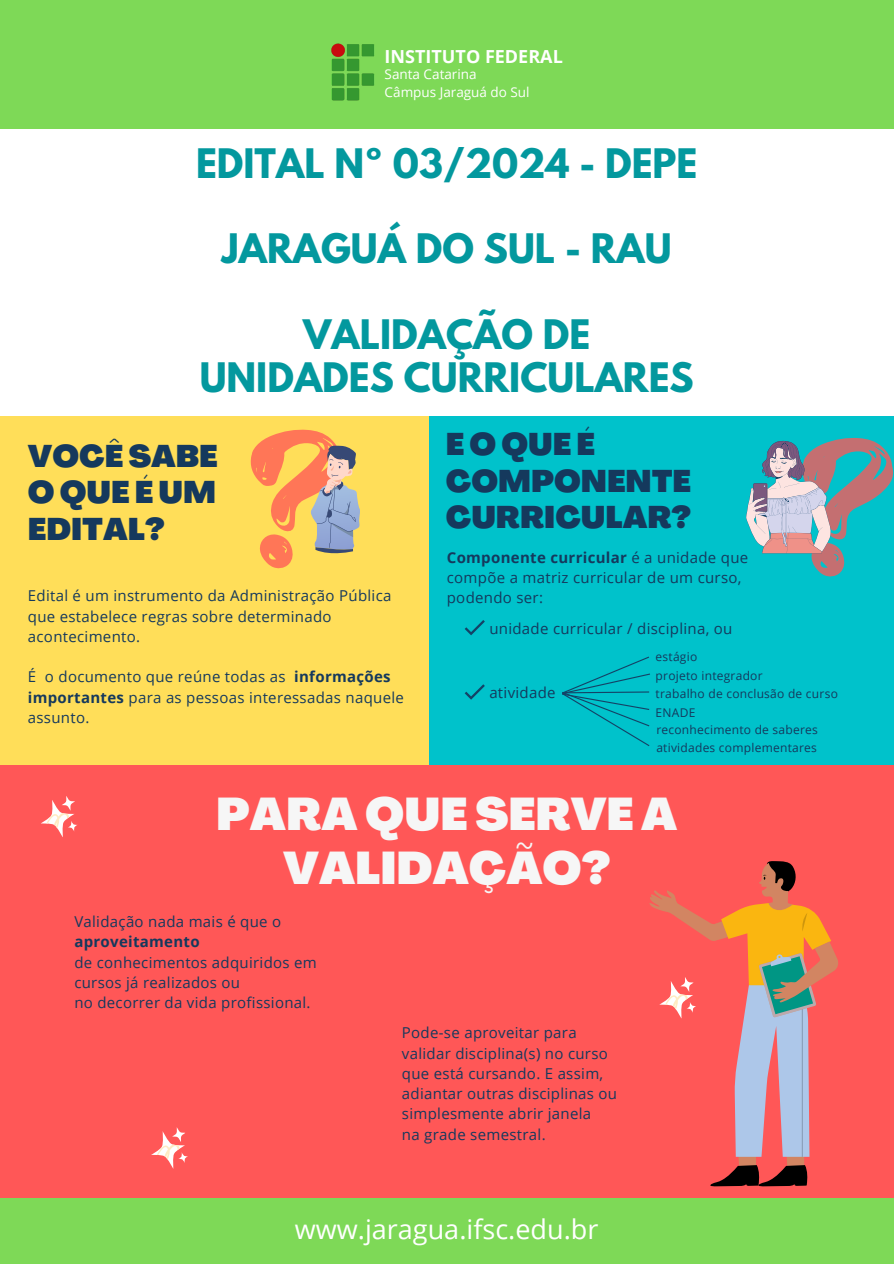
<style>
.page{position:relative;width:894px;height:1264px;background:#fff}
.page>*{position:absolute;margin:0;border:0;box-sizing:border-box;transform-origin:0 0}
.t1{font:900 45px/54px "Agrandir";color:#f6f6f6;text-align:center}
.t2{font:700 36px/42.8px "League Spartan";color:#03989e;text-align:center}
.t3{font:900 30.75px/36.6px "Agrandir";color:#15395d;text-align:justify}
.t4{font:27px "Open Sans";color:#fff}
.t5{font:700 18px "Open Sans";color:#fff}
.t6{font:15px/20.2px "Open Sans";letter-spacing:.02em;color:#15395d}
.t7{font:13.5px/18px "Open Sans";color:#fff}
.t8{font:12px "Open Sans";letter-spacing:.02em;color:#15395d}
.s1{font-weight:700}
</style>
<div class="page">
<div style="left:427px;top:416px;width:466px;height:365px;background:#00c2cb"></div>
<div style="left:0;top:416px;width:428px;height:364px;background:#ffde59"></div>
<div style="left:0;top:765px;width:893px;height:449px;background:#ff5757"></div>
<div style="left:0;top:1198px;width:893px;height:65px;background:#7ed957"></div>
<svg style="left:41px;top:796px;width:36px;height:41px"></svg>
<div style="left:0;top:0;width:893px;height:128px;background:#7ed957"></div>
<img style="left:331px;top:43px;width:44px;height:58px">
<svg style="left:250px;top:429px;width:110px;height:140px"></svg>
<svg style="left:746px;top:437px;width:147px;height:140px"></svg>
<svg style="left:649px;top:861px;width:189px;height:325px"></svg>
<svg style="left:465px;top:620px;width:19px;height:15px"></svg>
<svg style="left:464px;top:684px;width:20px;height:15px"></svg>
<svg style="left:562px;top:656px;width:88px;height:90px"></svg>
<svg style="left:151px;top:1127px;width:37px;height:42px"></svg>
<p class="t5" style="left:384px;top:43px;width:180px">INSTITUTO FEDERAL</p>
<h5 class="t7" style="left:384px;top:64px;width:146px">Santa Catarina<br>Câmpus Jaraguá do Sul</h5>
<h6 class="t2" style="left:196px;top:147px;width:503px">EDITAL Nº 03/2024 - DEPE</h6>
<h6 class="t2" style="left:222px;top:232px;width:451px">JARAGUÁ DO SUL - RAU</h6>
<p class="t2" style="left:200px;top:318px;width:495px">VALIDAÇÃO DE<br>UNIDADES CURRICULARES</p>
<h2 class="t3" style="left:28px;top:440px;width:191px">VOCÊ SABE OQUEÉUM EDITAL?</h2>
<p class="t6" style="left:28px;top:585px;width:365px">Edital é um instrumento da Administração Pública que estabelece regras sobre determinado acontecimento.</p>
<p class="t6" style="left:28px;top:666px;width:377px">É o documento que reúne todas as <span class="s1">informações importantes</span> para as pessoas interessadas naquele assunto.</p>
<h3 class="t3" style="left:445px;top:429px;width:247px;text-align:left">EOQUEÉ<br>COMPONENTE<br>CURRICULAR?</h3>
<h3 class="t6" style="left:446px;top:547px;width:303px"><span class="s1">Componente curricular</span> é a unidade que compõe a matriz curricular de um curso, podendo ser:</h3>
<h6 class="t6" style="left:489px;top:618px;width:244px">unidade curricular / disciplina, ou</h6>
<p class="t8" style="left:655px;top:648px;width:43px">estágio</p>
<p class="t6" style="left:489px;top:682px;width:68px">atividade</p>
<h6 class="t8" style="left:655px;top:666px;width:108px">projeto integrador</h6>
<p class="t8" style="left:655px;top:685px;width:184px">trabalho de conclusão de curso</p>
<p class="t8" style="left:655px;top:704px;width:41px">ENADE</p>
<p class="t8" style="left:656px;top:721px;width:163px">reconhecimento de saberes</p>
<h6 class="t8" style="left:656px;top:739px;width:162px">atividades complementares</h6>
<h2 class="t1" style="left:216px;top:791px;width:462px">PARA QUE SERVE A<br>VALIDAÇÃO?</h2>
<p class="t6" style="left:74px;top:911px;width:244px">Validação nada mais é que o <span class="s1">aproveitamento<br></span>de conhecimentos adquiridos em cursos já realizados ou<br>no decorrer da vida profissional.</p>
<p class="t6" style="left:402px;top:1022px;width:216px">Pode-se aproveitar para validar disciplina(s) no curso que está cursando. E assim, adiantar outras disciplinas ou simplesmente abrir janela<br>na grade semestral.</p>
<h2 class="t4" style="left:295px;top:1210px;width:305px">www.jaragua.ifsc.edu.br</h2>
</div>
